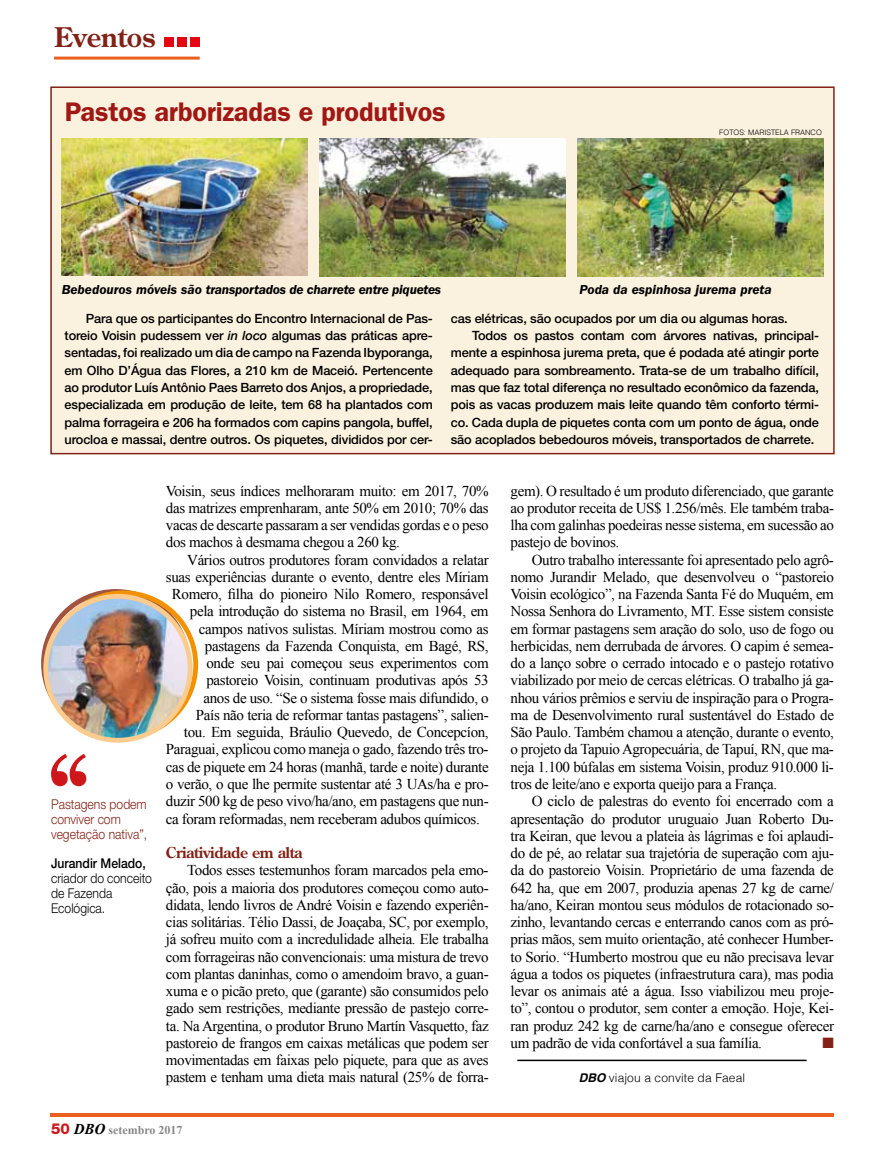
<style>
.page{position:relative;width:885px;height:1170px;background:#fff}
.page>*{position:absolute;margin:0;border:0;box-sizing:border-box;transform-origin:0 0}
.t1{font:600 27px "ITC Franklin Gothic Std";letter-spacing:-.005em;color:#a01713}
.t2{font:700 27px "Century Old Style Std";color:#822116}
.t3{font:15px/17.2px "Times New Roman";letter-spacing:-.025em;color:#000;text-align:justify}
.t4{font:700 15px "Century Old Style Std";letter-spacing:-.025em;color:#822116}
.t5{font:15px "Zapf Dingbats ITC";color:#822116}
.t6{font:italic 600 13.5px "ITC Franklin Gothic Std";letter-spacing:-.02em;color:#000}
.t7{font:300 13.5px/15px "Helvetica Neue LT Std";color:#822116;scale:.9 1}
.t8{font:300 13.5px/15px "Helvetica Neue LT Std";color:#000;scale:.9 1}
.t9{font:italic 600 13.5px "ITC Franklin Gothic Std";color:#000}
.t10{font:500 13.5px "Helvetica Neue LT Std";color:#000;scale:.9 1}
.t11{font:500 12.75px/17.2px "Helvetica Neue LT Std";letter-spacing:-.01em;color:#000;text-align:justify}
.t12{font:300 12px "Helvetica";letter-spacing:.01em;color:#000}
.t13{font:700 12px "Times New Roman";color:#878787}
.t14{font:300 7.5px "Helvetica";color:#000}
.s1{font-style:italic}
.s2{font-family:"Helvetica Neue LT Std";font-weight:800;font-size:15px;color:#cd171a}
.s3{font-style:italic;font-size:15px;color:#000}
.s4{font-weight:700;font-style:italic}
</style>
<div class="page">
<div style="left:50px;top:86px;width:784px;height:368px;background:#fbf1df;border:2px solid #822116"></div>
<hr style="left:54px;top:57px;width:146px;height:3px;background:#eb6021">
<div style="left:165px;top:37px;width:9px;height:10px;background:#e30613"></div>
<div style="left:177px;top:37px;width:10px;height:10px;background:#e30613"></div>
<div style="left:190px;top:37px;width:10px;height:10px;background:#e30613"></div>
<hr style="left:50px;top:1113px;width:783px;height:3px;background:#eb6021">
<svg style="left:41px;top:589px;width:158px;height:154px"></svg>
<img style="left:46px;top:596px;width:144px;height:144px;border-radius:72px">
<div style="left:43px;top:594px;width:149px;height:148px;border:5px solid #fccb8e;border-radius:50%"></div>
<svg style="left:51px;top:754px;width:35px;height:32px"></svg>
<img style="left:62px;top:138px;width:245px;height:138px">
<img style="left:320px;top:138px;width:245px;height:138px">
<img style="left:578px;top:138px;width:245px;height:138px">
<hr style="left:517px;top:1059px;width:289px;height:2px;background:#000">
<h1 class="t2" style="left:54px;top:19px;width:103px">Eventos</h1>
<h1 class="t1" style="left:65px;top:96px;width:382px">Pastos arborizadas e produtivos</h1>
<p class="t14" style="left:719px;top:126px;width:104px">Fotos: Maristela Franco</p>
<p class="t6" style="left:62px;top:281px;width:381px">Bebedouros móveis são transportados de charrete entre piquetes</p>
<p class="t9" style="left:579px;top:281px;width:194px">Poda da espinhosa jurema preta</p>
<p class="t11" style="left:65px;top:309px;width:370px;text-indent:21px">Para que os participantes do Encontro Internacional de Pas&shy;toreio Voisin pudessem ver <span class="s1">in loco</span> algumas das práticas apre&shy;sentadas, foi realizado um dia de campo na Fazenda Ibyporanga, em Olho D’Água das Flores, a 210 km de Maceió. Pertencente ao produtor Luís Antônio Paes Barreto dos Anjos, a propriedade, especializada em produção de leite, tem 68 ha plantados com palma forrageira e 206 ha formados com capins pangola, buffel, urocloa e massai, dentre outros. Os piquetes, divididos por cer-</p>
<p class="t11" style="left:451px;top:309px;width:338px">cas elétricas, são ocupados por um dia ou algumas horas.</p>
<p class="t11" style="left:472px;top:327px;width:348px">Todos os pastos contam com árvores nativas, principal-</p>
<p class="t11" style="left:451px;top:344px;width:369px">mente a espinhosa jurema preta, que é podada até atingir porte</p>
<p class="t11" style="left:451px;top:361px;width:370px">adequado para sombreamento. Trata-se de um trabalho difícil,</p>
<p class="t11" style="left:451px;top:378px;width:369px">mas que faz total diferença no resultado econômico da fazenda,</p>
<p class="t11" style="left:451px;top:396px;width:369px">pois as vacas produzem mais leite quando têm conforto térmi-</p>
<p class="t11" style="left:451px;top:413px;width:369px">co. Cada dupla de piquetes conta com um ponto de água, onde</p>
<p class="t11" style="left:451px;top:430px;width:365px">são acoplados bebedouros móveis, transportados de charrete.</p>
<p class="t7" style="left:51px;top:796px;width:108px">Pastagens podem conviver com vegetação nativa”,</p>
<p class="t10" style="left:51px;top:855px;width:107px">Jurandir Melado,</p>
<p class="t8" style="left:51px;top:870px;width:114px">criador do conceito de Fazenda<br>Ecológica.</p>
<p class="t3" style="left:166px;top:481px;width:324px">Voisin, seus índices melhoraram muito: em 2017, 70% das matrizes emprenharam, ante 50% em 2010; 70% das vacas de descarte passaram a ser vendidas gordas e o peso dos machos à desmama chegou a 260 kg.</p>
<p class="t3" style="left:187px;top:550px;width:303px">Vários outros produtores foram convidados a relatar</p>
<p class="t3" style="left:166px;top:568px;width:324px">suas experiências durante o evento, dentre eles Míriam</p>
<p class="t3" style="left:172px;top:585px;width:318px">Romero, filha do pioneiro Nilo Romero, responsável</p>
<p class="t3" style="left:190px;top:602px;width:300px">pela introdução do sistema no Brasil, em 1964, em</p>
<p class="t3" style="left:199px;top:619px;width:291px">campos nativos sulistas. Míriam mostrou como as</p>
<p class="t3" style="left:205px;top:637px;width:285px">pastagens da Fazenda Conquista, em Bagé, RS,</p>
<p class="t3" style="left:206px;top:654px;width:284px">onde seu pai começou seus experimentos com</p>
<p class="t3" style="left:206px;top:671px;width:284px">pastoreio Voisin, continuam produtivas após 53</p>
<p class="t3" style="left:203px;top:688px;width:287px">anos de uso. “Se o sistema fosse mais difundido, o</p>
<p class="t3" style="left:196px;top:706px;width:294px">País não teria de reformar tantas pastagens”, salien-</p>
<p class="t3" style="left:184px;top:723px;width:306px">tou. Em seguida, Bráulio Quevedo, de Concepcíon,</p>
<p class="t3" style="left:166px;top:740px;width:324px">Paraguai, explicou como maneja o gado, fazendo três tro-</p>
<p class="t3" style="left:166px;top:757px;width:324px">cas de piquete em 24 horas (manhã, tarde e noite) durante</p>
<p class="t3" style="left:166px;top:775px;width:324px">o verão, o que lhe permite sustentar até 3 UAs/ha e pro-</p>
<p class="t3" style="left:166px;top:792px;width:324px">duzir 500 kg de peso vivo/ha/ano, em pastagens que nun-</p>
<p class="t3" style="left:166px;top:809px;width:315px">ca foram reformadas, nem receberam adubos químicos.</p>
<p class="t4" style="left:166px;top:842px;width:138px">Criatividade em alta</p>
<p class="t3" style="left:166px;top:861px;width:324px;text-indent:21px">Todos esses testemunhos foram marcados pela emo&shy;ção, pois a maioria dos produtores começou como auto&shy;didata, lendo livros de André Voisin e fazendo experiên&shy;cias solitárias. Télio Dassi, de Joaçaba, SC, por exemplo, já sofreu muito com a incredulidade alheia. Ele trabalha com forrageiras não convencionais: uma mistura de trevo com plantas daninhas, como o amendoim bravo, a guan&shy;xuma e o picão preto, que (garante) são consumidos pelo gado sem restrições, mediante pressão de pastejo corre&shy;ta. Na Argentina, o produtor Bruno Martín Vasquetto, faz pastoreio de frangos em caixas metálicas que podem ser movimentadas em faixas pelo piquete, para que as aves pastem e tenham uma dieta mais natural (25% de forra-</p>
<p class="t13" style="left:51px;top:1121px;width:133px"><span class="s2">50</span> <span class="s3">DBO</span> setembro 2017</p>
<p class="t3" style="left:510px;top:481px;width:325px">gem). O resultado é um produto diferenciado, que garante ao produtor receita de US$ 1.256/mês. Ele também traba&shy;lha com galinhas poedeiras nesse sistema, em sucessão ao pastejo de bovinos.</p>
<p class="t3" style="left:510px;top:550px;width:325px;text-indent:21px">Outro trabalho interessante foi apresentado pelo agrô&shy;nomo Jurandir Melado, que desenvolveu o “pastoreio Voisin ecológico”, na Fazenda Santa Fé do Muquém, em Nossa Senhora do Livramento, MT. Esse sistem consiste em formar pastagens sem aração do solo, uso de fogo ou herbicidas, nem derrubada de árvores. O capim é semea&shy;do a lanço sobre o cerrado intocado e o pastejo rotativo viabilizado por meio de cercas elétricas. O trabalho já ga&shy;nhou vários prêmios e serviu de inspiração para o Progra&shy;ma de Desenvolvimento rural sustentável do Estado de São Paulo. Também chamou a atenção, durante o evento, o projeto da Tapuio Agropecuária, de Tapuí, RN, que ma&shy;neja 1.100 búfalas em sistema Voisin, produz 910.000 li&shy;tros de leite/ano e exporta queijo para a França.</p>
<p class="t3" style="left:510px;top:792px;width:325px;text-indent:21px">O ciclo de palestras do evento foi encerrado com a apresentação do produtor uruguaio Juan Roberto Du&shy;tra Keiran, que levou a plateia às lágrimas e foi aplaudi&shy;do de pé, ao relatar sua trajetória de superação com aju&shy;da do pastoreio Voisin. Proprietário de uma fazenda de 642 ha, que em 2007, produzia apenas 27 kg de carne/ ha/ano, Keiran montou seus módulos de rotacionado so&shy;zinho, levantando cercas e enterrando canos com as pró&shy;prias mãos, sem muito orientação, até conhecer Humber&shy;to Sorio. “Humberto mostrou que eu não precisava levar água a todos os piquetes (infraestrutura cara), mas podia levar os animais até a água. Isso viabilizou meu proje&shy;to”, contou o produtor, sem conter a emoção. Hoje, Kei&shy;ran produz 242 kg de carne/ha/ano e consegue oferecer um padrão de vida confortável a sua família.</p>
<p class="t5" style="left:822px;top:1035px;width:13px">■</p>
<p class="t12" style="left:578px;top:1068px;width:168px"><span class="s4">DBO</span> viajou a convite da Faeal</p>
</div>
